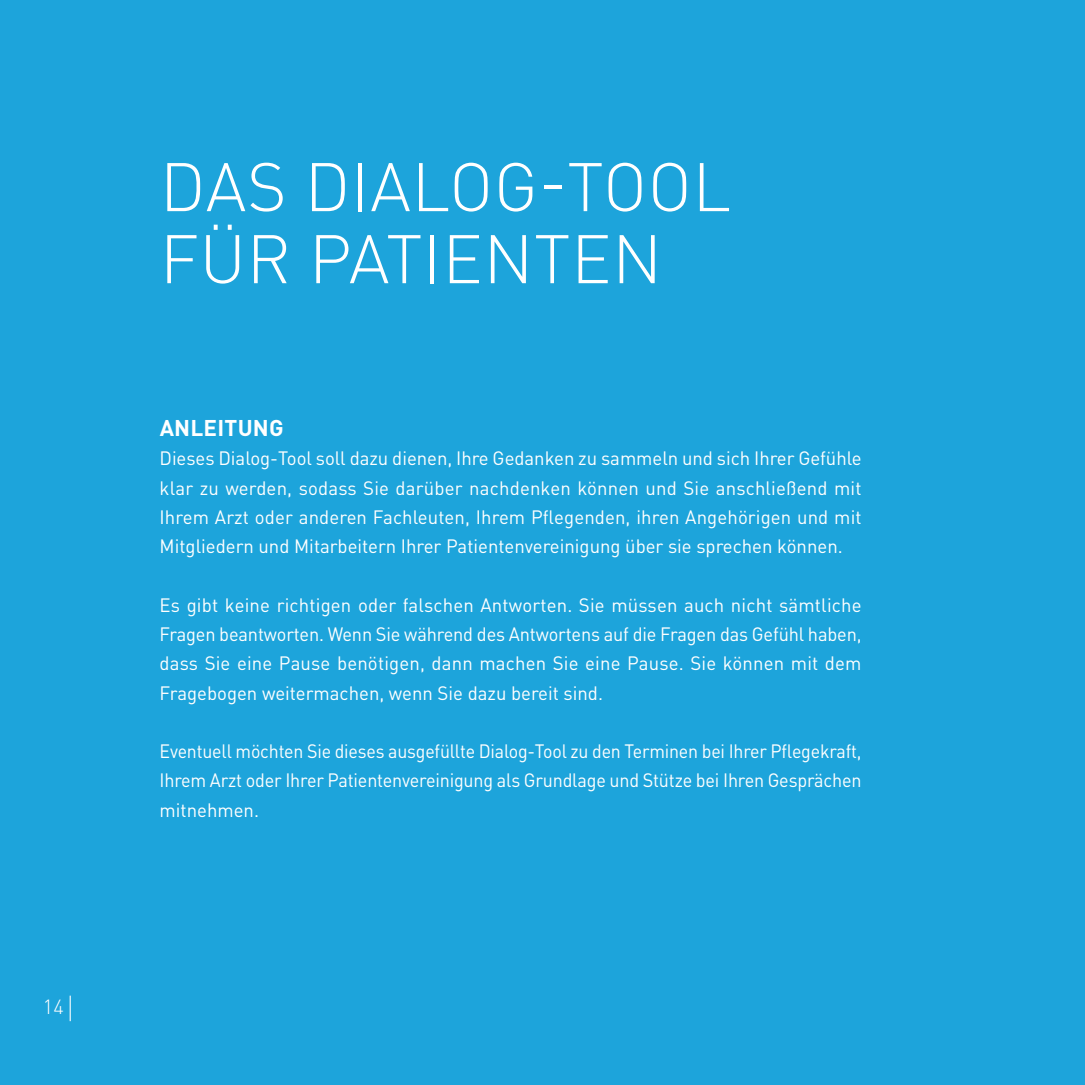
<style>
.page{position:relative;width:1085px;height:1085px;background:#fff}
.page>*{position:absolute;margin:0;border:0;box-sizing:border-box;transform-origin:0 0}
.t1{font:300 67.5px/72px "DIN Pro";letter-spacing:.01em;color:#fff}
.t2{font:700 22.5px "DIN Pro";letter-spacing:.01em;color:#fff}
.t3{font:300 20.25px "DIN Pro";color:#fff}
.t4{font:19.12px/29.2px "DIN Pro";color:#fff;text-align:justify}
.t5{font:19.12px/29.2px "DIN Pro";color:#fff;text-align:justify;scale:.93 1}
</style>
<div class="page">
<div style="left:0;top:0;width:1084px;height:1084px;background:#1da4db"></div>
<svg style="left:70px;top:995px;width:1px;height:25px"></svg>
<p class="t3" style="left:43px;top:999px;width:22px">14</p>
<h1 class="t1" style="left:160px;top:159px;width:572px">DAS DIALOG-TOOL<br>FÜR PATIENTEN</h1>
<p class="t2" style="left:160px;top:420px;width:125px">ANLEITUNG</p>
<p class="t4" style="left:159px;top:446px;width:703px">Dieses Dialog-Tool soll dazu dienen, Ihre Gedanken zu sammeln und sich Ihrer Gefühle klar zu werden, sodass Sie darüber nachdenken können und Sie anschließend mit Ihrem Arzt oder anderen Fachleuten, Ihrem Pflegenden, ihren Angehörigen und mit Mitgliedern und Mitarbeitern Ihrer Patientenvereinigung über sie sprechen können.</p>
<p class="t4" style="left:159px;top:592px;width:703px">Es gibt keine richtigen oder falschen Antworten. Sie müssen auch nicht sämtliche Fragen beantworten. Wenn Sie während des Antwortens auf die Fragen das Gefühl haben, dass Sie eine Pause benötigen, dann machen Sie eine Pause. Sie können mit dem Fragebogen weitermachen, wenn Sie dazu bereit sind.</p>
<p class="t5" style="left:159px;top:738px;width:756px">Eventuell möchten Sie dieses ausgefüllte Dialog-Tool zu den Terminen bei Ihrer Pflegekraft, Ihrem Arzt oder Ihrer Patientenvereinigung als Grundlage und Stütze bei Ihren Gesprächen mitnehmen.</p>
</div>
